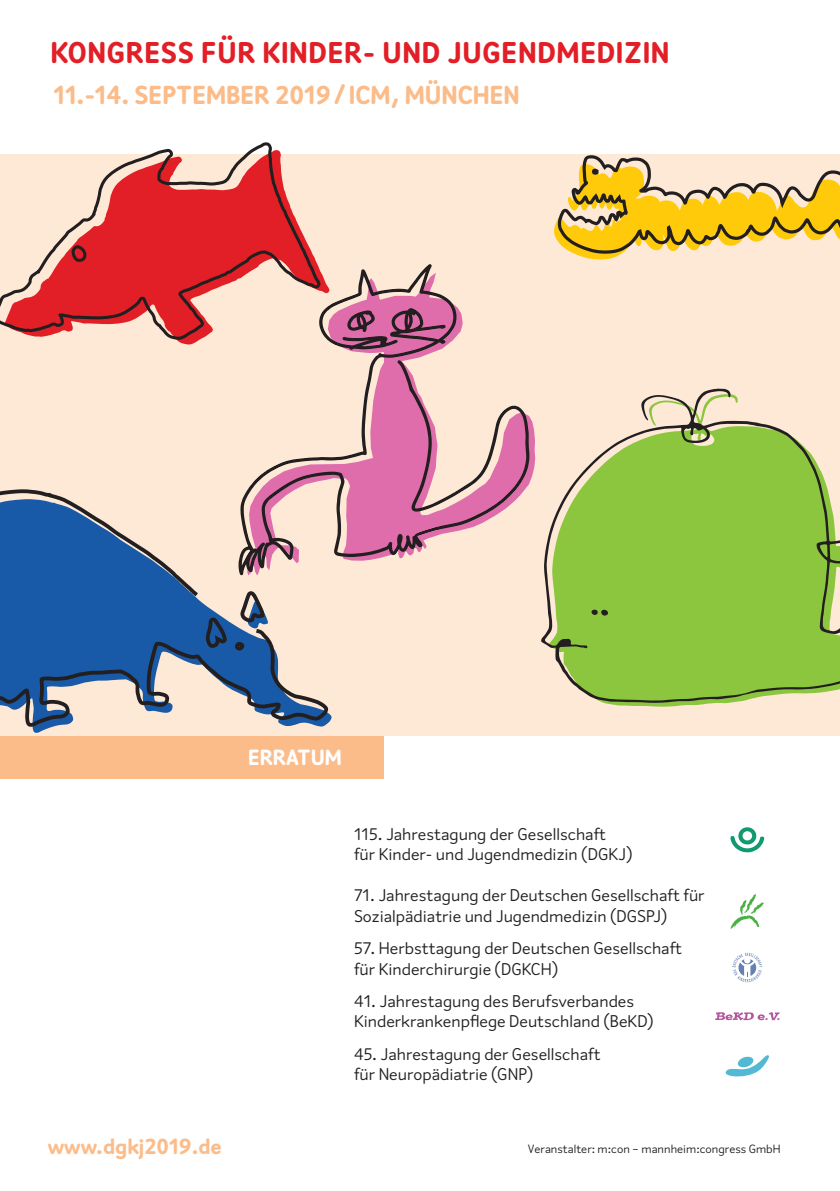
<style>
.page{position:relative;width:840px;height:1191px;background:#fff}
.page>*{position:absolute;margin:0;border:0;box-sizing:border-box;transform-origin:0 0}
.t1{font:700 30px "Flavin";letter-spacing:.02em;color:#e21f26}
.t2{font:700 26px "Flavin";color:#fbbc8a}
.t3{font:700 22px "Flavin";color:#fbbc8a}
.t4{font:700 22px "Flavin";color:#fff}
.t5{font:17px "Flavin";color:#231f20}
.t6{font:12px "Flavin";color:#231f20}
</style>
<div class="page">
<div style="left:0;top:723px;width:383px;height:55px;background:#fbbc8a"></div>
<div style="left:0;top:154px;width:839px;height:581px;background:#fee9d6"></div>
<svg style="left:0;top:489px;width:328px;height:238px;fill:#195aa7"></svg>
<svg style="left:240px;top:591px;width:28px;height:37px"></svg>
<svg style="left:206px;top:617px;width:21px;height:31px"></svg>
<svg style="left:235px;top:642px;width:9px;height:8px"></svg>
<svg style="left:541px;top:388px;width:298px;height:315px;fill:#8bc63e"></svg>
<svg style="left:591px;top:609px;width:17px;height:7px"></svg>
<svg style="left:554px;top:155px;width:285px;height:105px"></svg>
<svg style="left:0;top:142px;width:318px;height:198px;fill:#e21f26"></svg>
<svg style="left:71px;top:245px;width:15px;height:17px"></svg>
<svg style="left:238px;top:264px;width:291px;height:311px"></svg>
<svg style="left:347px;top:310px;width:27px;height:22px"></svg>
<svg style="left:730px;top:827px;width:33px;height:25px"></svg>
<svg style="left:730px;top:894px;width:33px;height:35px"></svg>
<svg style="left:715px;top:1012px;width:64px;height:8px"></svg>
<svg style="left:732px;top:952px;width:29px;height:30px"></svg>
<svg style="left:725px;top:1055px;width:44px;height:22px"></svg>
<p class="t1" style="left:51px;top:33px;width:620px">KONGRESS FÜR KINDER- UND JUGENDMEDIZIN</p>
<p class="t2" style="left:53px;top:77px;width:467px">11.-14. SEPTEMBER 2019/ ICM, MÜNCHEN</p>
<p class="t4" style="left:248px;top:743px;width:95px">ERRATUM</p>
<p class="t5" style="left:354px;top:823px;width:253px">115. Jahrestagung der Gesellschaft</p>
<p class="t5" style="left:354px;top:843px;width:280px">für Kinder- und Jugendmedizin (DGKJ)</p>
<p class="t5" style="left:354px;top:884px;width:352px">71. Jahrestagung der Deutschen Gesellschaft für</p>
<p class="t5" style="left:354px;top:905px;width:314px">Sozialpädiatrie und Jugendmedizin (DGSPJ)</p>
<p class="t5" style="left:354px;top:937px;width:329px">57. Herbsttagung der Deutschen Gesellschaft</p>
<p class="t5" style="left:354px;top:957px;width:206px">für Kinderchirurgie (DGKCH)</p>
<p class="t5" style="left:354px;top:990px;width:281px">41. Jahrestagung des Berufsverbandes</p>
<p class="t5" style="left:354px;top:1010px;width:301px">Kinderkrankenpflege Deutschland (BeKD)</p>
<p class="t5" style="left:354px;top:1043px;width:248px">45. Jahrestagung der Gesellschaft</p>
<p class="t5" style="left:354px;top:1063px;width:181px">für Neuropädiatrie (GNP)</p>
<p class="t3" style="left:48px;top:1131px;width:175px">www.dgkj2019.de</p>
<p class="t6" style="left:527px;top:1140px;width:254px">Veranstalter: m:con – mannheim:congress GmbH</p>
</div>
